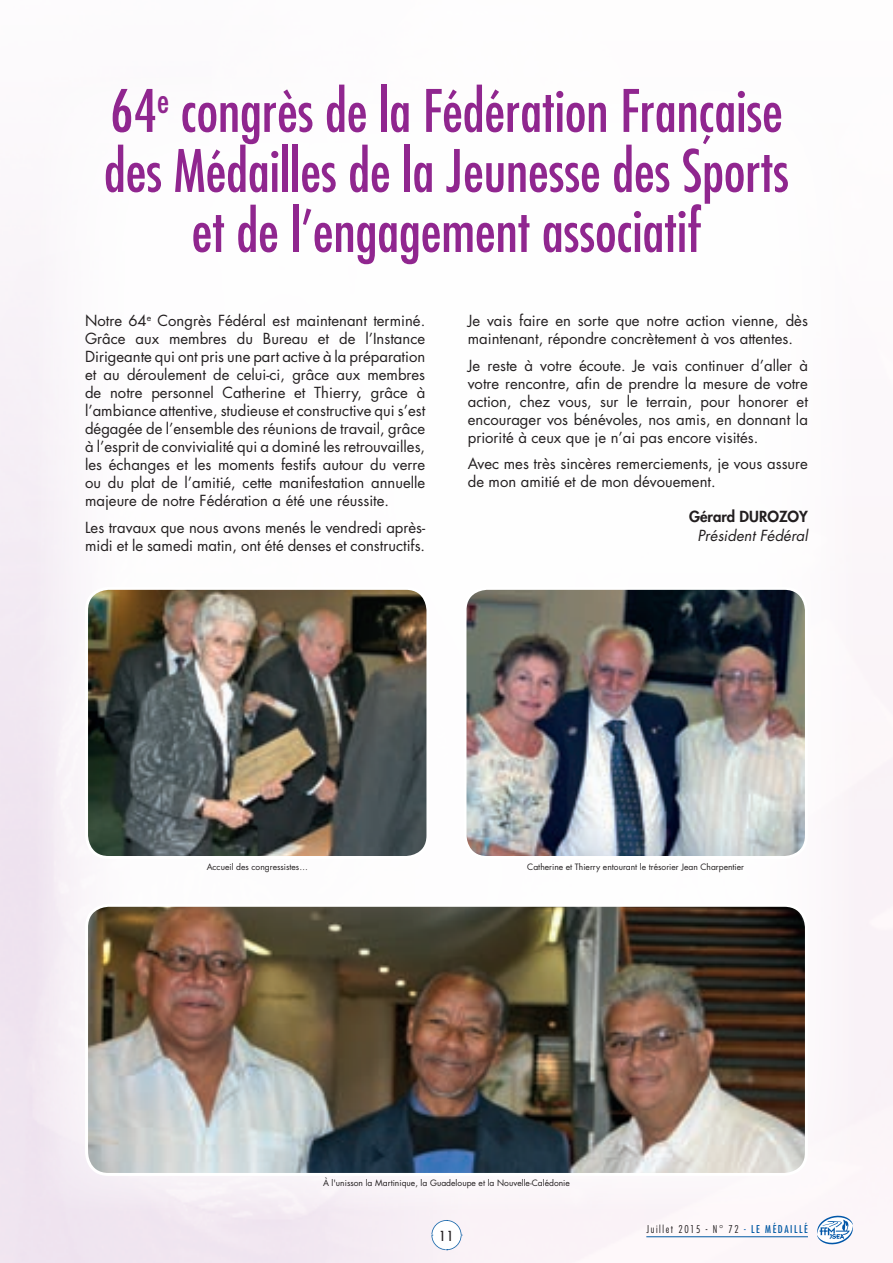
<style>
.page{position:relative;width:893px;height:1263px;background:#fff}
.page>*{position:absolute;margin:0;border:0;box-sizing:border-box;transform-origin:0 0}
.t1{font:condensed 57px/60px "Futura";color:#90268f;text-align:center}
.t2{font:14.85px/18px "Futura";color:#231f20}
.t3{font:italic 14.85px "Futura";color:#231f20}
.t4{font:800 14.85px "Futura";color:#231f20}
.t5{font:condensed 13.5px "Futura";color:#231f20}
.t6{font:300 condensed 10.5px "Futura";letter-spacing:.15em;color:#231f20}
.t7{font:8.55px "Futura";color:#231f20}
.s1{color:#0159a3}
.s2{font-weight:400;color:#0159a3}
</style>
<div class="page">
<img style="left:89px;top:591px;width:336px;height:264px">
<div style="left:85px;top:587px;width:344px;height:272px;border:3px solid #fff;border-radius:22px"></div>
<img style="left:467px;top:591px;width:337px;height:264px">
<div style="left:463px;top:587px;width:345px;height:272px;border:3px solid #fff;border-radius:22px"></div>
<img style="left:87px;top:908px;width:717px;height:266px">
<div style="left:85px;top:904px;width:723px;height:272px;border:3px solid #fff;border-radius:22px"></div>
<svg style="left:816px;top:1214px;width:38px;height:32px"></svg>
<hr style="left:646px;top:1236px;width:162px;height:1px;background:#0159a3">
<svg style="left:431px;top:1220px;width:31px;height:30px"></svg>
<h1 class="t1" style="left:104px;top:80px;width:686px">64<sup>e</sup> congrès de la Fédération Française des Médailles de la Jeunesse des Sports et de l’engagement associatif</h1>
<p class="t2" style="left:85px;top:312px;width:342px;text-align:justify">Notre 64<sup>e</sup> Congrès Fédéral est maintenant terminé.<br>Grâce aux membres du Bureau et de l’Instance Dirigeante qui ont pris une part active à la préparation et au déroulement de celui-ci, grâce aux membres de notre personnel Catherine et Thierry, grâce à l’ambiance attentive, studieuse et constructive qui s’est dégagée de l’ensemble des réunions de travail, grâce à l’esprit de convivialité qui a dominé les retrouvailles, les échanges et les moments festifs autour du verre ou du plat de l’amitié, cette manifestation annuelle majeure de notre Fédération a été une réussite.</p>
<p class="t2" style="left:85px;top:518px;width:342px">Les travaux que nous avons menés le vendredi après&shy;midi et le samedi matin, ont été denses et constructifs.</p>
<p class="t2" style="left:468px;top:312px;width:342px">Je vais faire en sorte que notre action vienne, dès maintenant, répondre concrètement à vos attentes.</p>
<p class="t2" style="left:468px;top:356px;width:342px;text-align:justify">Je reste à votre écoute. Je vais continuer d’aller à votre rencontre, afin de prendre la mesure de votre action, chez vous, sur le terrain, pour honorer et encourager vos bénévoles, nos amis, en donnant la priorité à ceux que je n’ai pas encore visités.</p>
<p class="t2" style="left:468px;top:455px;width:342px">Avec mes très sincères remerciements, je vous assure de mon amitié et de mon dévouement.</p>
<p class="t4" style="left:689px;top:507px;width:120px">Gérard DUROZOY</p>
<p class="t3" style="left:697px;top:525px;width:112px">Président Fédéral</p>
<p class="t7" style="left:207px;top:860px;width:103px">Accueil des congressistes…</p>
<p class="t7" style="left:527px;top:860px;width:218px">Catherine et Thierry entourant le trésorier Jean Charpentier</p>
<p class="t7" style="left:323px;top:1177px;width:248px">À l'unisson la Martinique, la Guadeloupe et la Nouvelle-Calédonie</p>
<p class="t5" style="left:440px;top:1227px;width:15px">11</p>
<p class="t6" style="left:646px;top:1223px;width:163px">Juillet 2015 - N° 72 <span class="s1">-</span> <span class="s2">LE MÉDAILLÉ</span></p>
</div>
